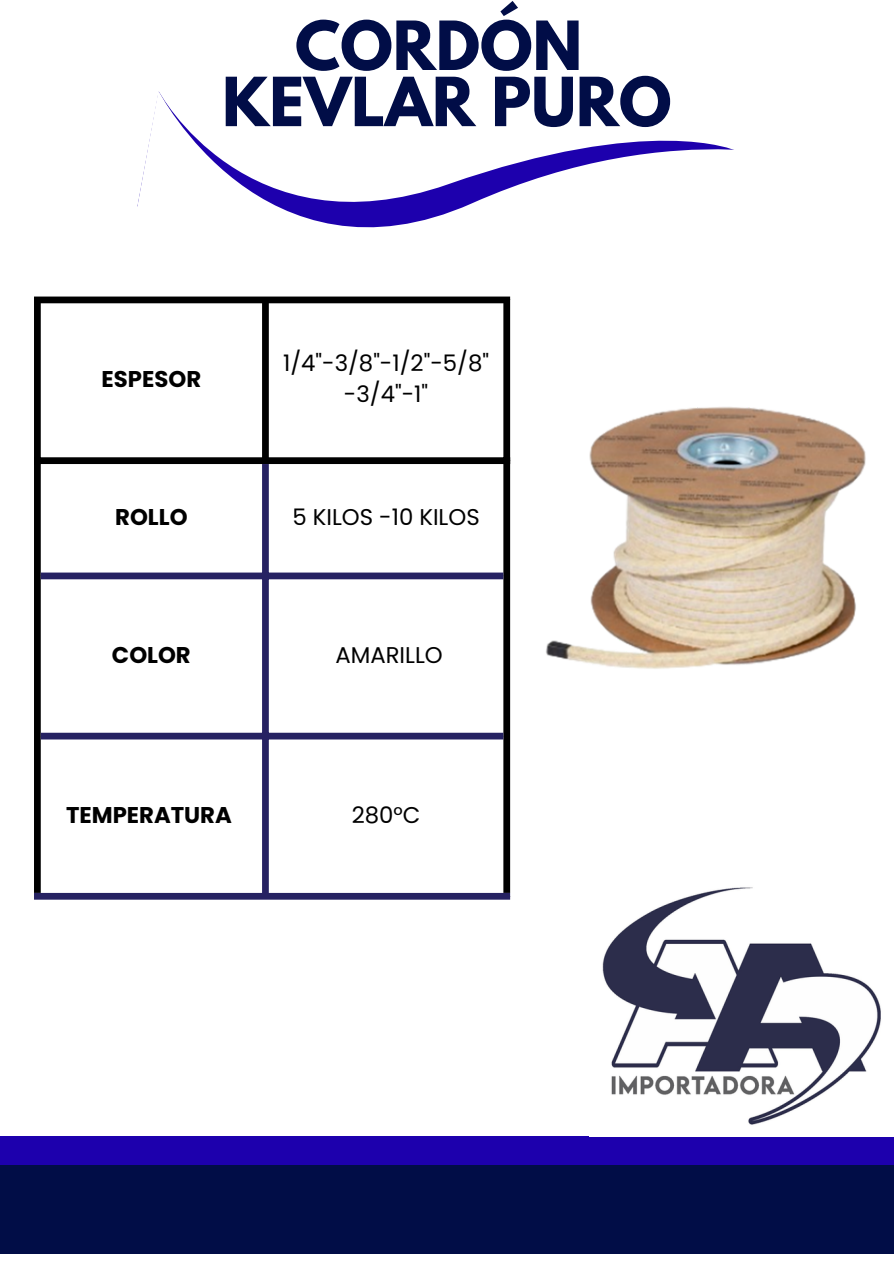
<style>
.page{position:relative;width:894px;height:1264px;background:#fff}
.page>*{position:absolute;margin:0;border:0;box-sizing:border-box;transform-origin:0 0}
.t1{font:700 60px/56.1px "League Spartan";color:#010d47;text-align:center}
.t2{font:22.8px/31.5px "Poppins";color:#000;text-align:center}
.t3{font:700 22.8px "Poppins";color:#000}
</style>
<div class="page">
<div style="left:0;top:1136px;width:893px;height:72px;background:#1d00ad"></div>
<div style="left:0;top:1165px;width:893px;height:88px;background:#010d47"></div>
<svg style="left:126px;top:91px;width:608px;height:300px"></svg>
<div style="left:34px;top:303px;width:7px;height:589px;background:#000"></div>
<div style="left:262px;top:303px;width:7px;height:154px;background:#000"></div>
<div style="left:503px;top:303px;width:7px;height:589px;background:#000"></div>
<div style="left:34px;top:296px;width:476px;height:7px;background:#000"></div>
<div style="left:34px;top:457px;width:476px;height:7px;background:#000"></div>
<div style="left:262px;top:464px;width:7px;height:428px;background:#262262"></div>
<div style="left:41px;top:572px;width:462px;height:7px;background:#262262"></div>
<div style="left:41px;top:732px;width:462px;height:7px;background:#262262"></div>
<div style="left:34px;top:892px;width:476px;height:7px;background:#262262"></div>
<img style="left:546px;top:407px;width:320px;height:262px">
<img style="left:602px;top:887px;width:279px;height:238px">
<p class="t1" style="left:222px;top:25px;width:451px">CORDÓN<br>KEVLAR PURO</p>
<h1 class="t3" style="left:102px;top:362px;width:101px">ESPESOR</h1>
<p class="t2" style="left:283px;top:347px;width:207px">1/4"-3/8"-1/2"-5/8" -3/4"-1"</p>
<p class="t3" style="left:115px;top:501px;width:74px">ROLLO</p>
<p class="t2" style="left:292px;top:501px;width:189px">5 KILOS -10 KILOS</p>
<p class="t3" style="left:112px;top:638px;width:80px">COLOR</p>
<p class="t2" style="left:335px;top:639px;width:109px">AMARILLO</p>
<p class="t3" style="left:66px;top:798px;width:167px">TEMPERATURA</p>
<p class="t2" style="left:351px;top:799px;width:70px">280°C</p>
</div>
